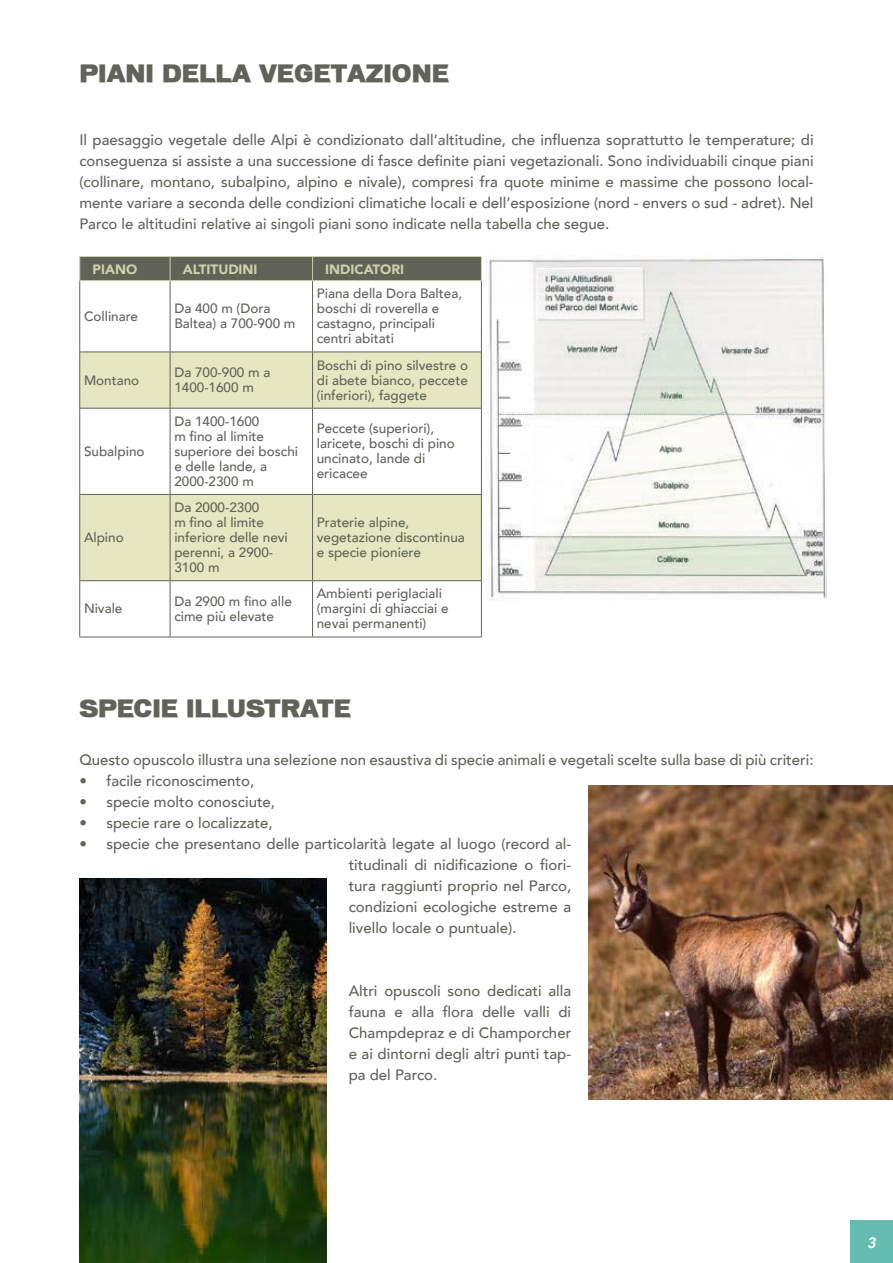
<style>
.page{position:relative;width:893px;height:1263px;background:#fff}
.page>*{position:absolute;margin:0;border:0;box-sizing:border-box;transform-origin:0 0}
.t1{font:22.5px "Macromedia";color:#5f6358}
.t2{font:500 15px/21px "Avenir";color:#5f6358;text-align:justify}
.t3{font:italic 800 15px "Avenir";color:#fff}
.t4{font:500 13.5px/15px "Avenir";color:#5f6358}
.t5{font:900 13.5px "Avenir";color:#d0d1ab}
</style>
<div class="page">
<svg style="left:80px;top:353px;width:401px;height:227px;fill:#e6e7c0"></svg>
<hr style="left:79px;top:281px;width:1px;height:71px;background:#5f6358">
<hr style="left:170px;top:281px;width:1px;height:71px;background:#5f6358">
<hr style="left:312px;top:281px;width:1px;height:71px;background:#5f6358">
<hr style="left:481px;top:281px;width:1px;height:71px;background:#5f6358">
<hr style="left:79px;top:409px;width:1px;height:85px;background:#5f6358">
<hr style="left:170px;top:409px;width:1px;height:85px;background:#5f6358">
<hr style="left:312px;top:409px;width:1px;height:85px;background:#5f6358">
<hr style="left:481px;top:409px;width:1px;height:85px;background:#5f6358">
<hr style="left:79px;top:581px;width:1px;height:56px;background:#5f6358">
<hr style="left:170px;top:581px;width:1px;height:56px;background:#5f6358">
<hr style="left:312px;top:581px;width:1px;height:56px;background:#5f6358">
<hr style="left:481px;top:581px;width:1px;height:56px;background:#5f6358">
<hr style="left:79px;top:637px;width:91px;height:1px;background:#5f6358">
<hr style="left:170px;top:637px;width:143px;height:1px;background:#5f6358">
<hr style="left:313px;top:637px;width:169px;height:1px;background:#5f6358">
<hr style="left:79px;top:256px;width:91px;height:1px;background:#d0d1ab">
<hr style="left:170px;top:256px;width:143px;height:1px;background:#d0d1ab">
<hr style="left:313px;top:256px;width:169px;height:1px;background:#d0d1ab">
<div style="left:79px;top:257px;width:403px;height:23px;background:#5f6358"></div>
<hr style="left:79px;top:280px;width:91px;height:1px;background:#d0d1ab">
<hr style="left:170px;top:280px;width:143px;height:1px;background:#d0d1ab">
<hr style="left:313px;top:280px;width:169px;height:1px;background:#d0d1ab">
<hr style="left:79px;top:352px;width:91px;height:1px;background:#5f6358">
<hr style="left:79px;top:352px;width:1px;height:56px;background:#5f6358">
<hr style="left:79px;top:408px;width:91px;height:1px;background:#5f6358">
<hr style="left:170px;top:352px;width:143px;height:1px;background:#5f6358">
<hr style="left:170px;top:352px;width:1px;height:56px;background:#5f6358">
<hr style="left:170px;top:408px;width:143px;height:1px;background:#5f6358">
<hr style="left:313px;top:352px;width:169px;height:1px;background:#5f6358">
<hr style="left:312px;top:352px;width:1px;height:56px;background:#5f6358">
<hr style="left:481px;top:352px;width:1px;height:56px;background:#5f6358">
<hr style="left:313px;top:408px;width:169px;height:1px;background:#5f6358">
<hr style="left:79px;top:494px;width:91px;height:1px;background:#5f6358">
<hr style="left:79px;top:495px;width:1px;height:85px;background:#5f6358">
<hr style="left:79px;top:580px;width:91px;height:1px;background:#5f6358">
<hr style="left:170px;top:494px;width:143px;height:1px;background:#5f6358">
<hr style="left:170px;top:495px;width:1px;height:85px;background:#5f6358">
<hr style="left:170px;top:580px;width:143px;height:1px;background:#5f6358">
<hr style="left:313px;top:494px;width:169px;height:1px;background:#5f6358">
<hr style="left:312px;top:495px;width:1px;height:85px;background:#5f6358">
<hr style="left:481px;top:495px;width:1px;height:85px;background:#5f6358">
<hr style="left:313px;top:580px;width:169px;height:1px;background:#5f6358">
<img style="left:489px;top:258px;width:338px;height:343px">
<img style="left:79px;top:879px;width:247px;height:384px">
<img style="left:588px;top:785px;width:305px;height:314px">
<div style="left:850px;top:1220px;width:43px;height:43px;background:#64bbb0"></div>
<h1 class="t1" style="left:79px;top:60px;width:371px">PIANI DELLA VEGETAZIONE</h1>
<p class="t2" style="left:79px;top:129px;width:736px">Il paesaggio vegetale delle Alpi è condizionato dall’altitudine, che influenza soprattutto le temperature; di conseguenza si assiste a una successione di fasce definite piani vegetazionali. Sono individuabili cinque piani (collinare, montano, subalpino, alpino e nivale), compresi fra quote minime e massime che possono local&shy;mente variare a seconda delle condizioni climatiche locali e dell’esposizione (nord - envers o sud - adret). Nel Parco le altitudini relative ai singoli piani sono indicate nella tabella che segue.</p>
<p class="t5" style="left:93px;top:258px;width:46px">PIANO</p>
<p class="t5" style="left:183px;top:258px;width:76px">ALTITUDINI</p>
<p class="t5" style="left:325px;top:258px;width:80px">INDICATORI</p>
<p class="t4" style="left:84px;top:308px;width:56px">Collinare</p>
<p class="t4" style="left:174px;top:300px;width:123px">Da 400 m (Dora<br>Baltea) a 700-900 m</p>
<p class="t4" style="left:317px;top:285px;width:147px">Piana della Dora Baltea, boschi di roverella e castagno, principali centri abitati</p>
<p class="t4" style="left:84px;top:372px;width:57px">Montano</p>
<p class="t4" style="left:174px;top:364px;width:98px">Da 700-900 m a<br>1400-1600 m</p>
<p class="t4" style="left:317px;top:357px;width:153px;text-align:justify">Boschi di pino silvestre o di abete bianco, peccete (inferiori), faggete</p>
<p class="t4" style="left:84px;top:443px;width:62px">Subalpino</p>
<p class="t4" style="left:84px;top:529px;width:41px">Alpino</p>
<p class="t4" style="left:174px;top:413px;width:125px">Da 1400-1600<br>m fino al limite superiore dei boschi e delle lande, a<br>2000-2300 m</p>
<p class="t4" style="left:317px;top:420px;width:140px">Peccete (superiori), laricete, boschi di pino uncinato, lande di ericacee</p>
<p class="t4" style="left:174px;top:499px;width:115px">Da 2000-2300<br>m fino al limite inferiore delle nevi perenni, a 2900-<br>3100 m</p>
<p class="t4" style="left:317px;top:514px;width:150px">Praterie alpine, vegetazione discontinua e specie pioniere</p>
<p class="t4" style="left:84px;top:600px;width:40px">Nivale</p>
<p class="t4" style="left:174px;top:593px;width:119px">Da 2900 m fino alle cime più elevate</p>
<p class="t4" style="left:317px;top:585px;width:134px">Ambienti periglaciali (margini di ghiacciai e nevai permanenti)</p>
<h1 class="t1" style="left:79px;top:695px;width:273px">SPECIE ILLUSTRATE</h1>
<p class="t2" style="left:79px;top:748px;width:736px">Questo opuscolo illustra una selezione non esaustiva di specie animali e vegetali scelte sulla base di più criteri:</p>
<p class="t2" style="left:79px;top:769px;width:176px">• facile riconoscimento,</p>
<p class="t2" style="left:79px;top:790px;width:197px">• specie molto conosciute,</p>
<p class="t2" style="left:79px;top:811px;width:195px">• specie rare o localizzate,</p>
<p class="t2" style="left:349px;top:832px;width:224px;text-indent:-269px">• specie che presentano delle particolarità legate al luogo (record al&shy;titudinali di nidificazione o fiori&shy;tura raggiunti proprio nel Parco, condizioni ecologiche estreme a livello locale o puntuale).</p>
<p class="t2" style="left:349px;top:979px;width:224px">Altri opuscoli sono dedicati alla fauna e alla flora delle valli di Champdepraz e di Champorcher e ai dintorni degli altri punti tap&shy;pa del Parco.</p>
<p class="t3" style="left:867px;top:1233px;width:10px">3</p>
</div>
